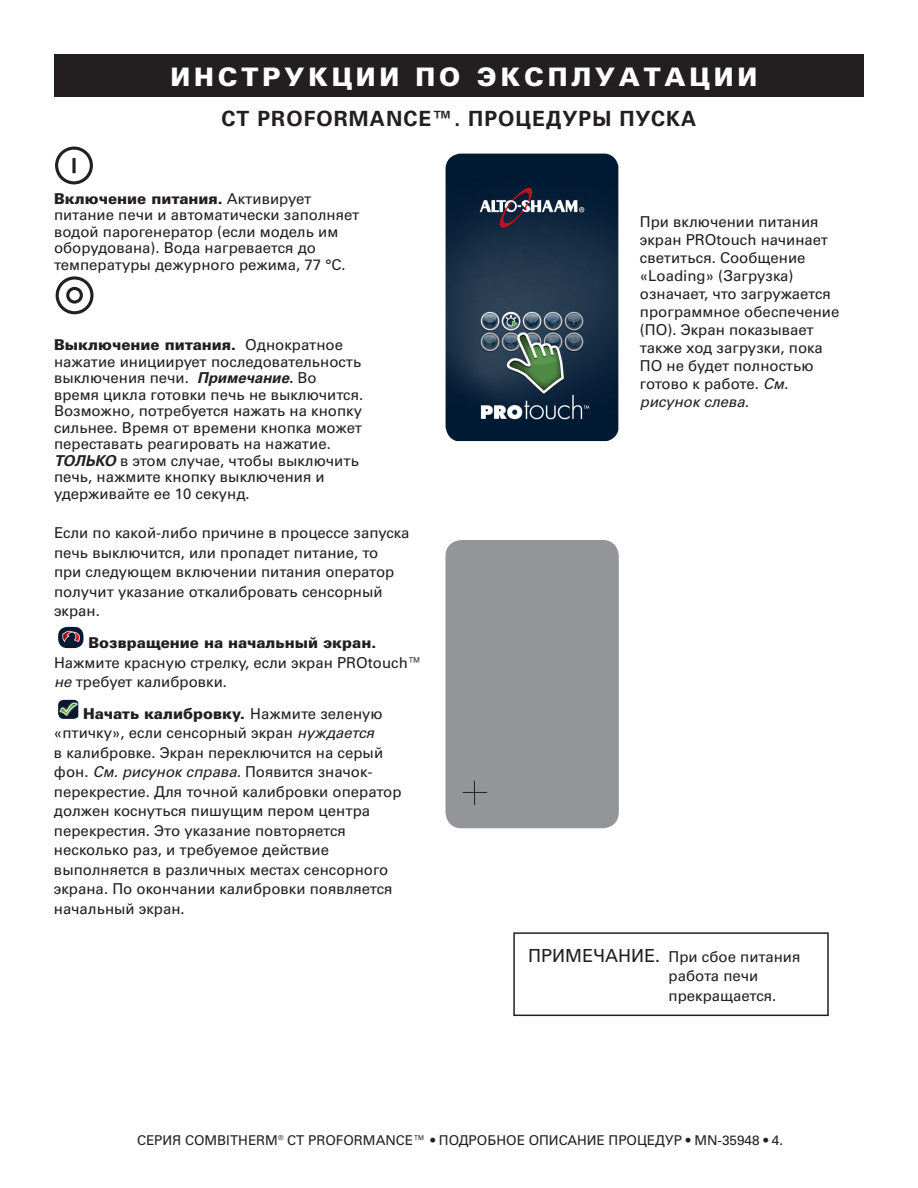
<style>
.page{position:relative;width:918px;height:1188px;background:#fff}
.page>*{position:absolute;margin:0;border:0;box-sizing:border-box;transform-origin:0 0}
.t1{font:900 25.5px "Univers Cyr";letter-spacing:.15em;color:#fff}
.t2{font:700 21px "Univers Cyr";letter-spacing:.05em;color:#231f20}
.t3{font:15px/19.5px "Univers Cyr";color:#231f20}
.t4{font:900 15px "Univers Cyr";color:#231f20}
.t5{font:13.5px "Univers Cyr";color:#231f20}
.s1{font-weight:900}
.s2{font-weight:700;font-style:italic}
.s3{font-style:italic}
.s4{font-size:18px}
</style>
<div class="page">
<div style="left:54px;top:54px;width:810px;height:43px;background:#231f20"></div>
<img style="left:446px;top:154px;width:172px;height:287px">
<img style="left:58px;top:627px;width:25px;height:21px">
<img style="left:58px;top:700px;width:20px;height:19px">
<div style="left:445px;top:540px;width:174px;height:288px;background:#939598;border-radius:16px"></div>
<svg style="left:463px;top:781px;width:24px;height:24px"></svg>
<div style="left:55px;top:147px;width:38px;height:37px;border:3px solid #231f20;border-radius:50%"></div>
<svg style="left:72px;top:158px;width:4px;height:15px"></svg>
<svg style="left:57px;top:278px;width:35px;height:35px"></svg>
<div style="left:56px;top:276px;width:38px;height:38px;border:3px solid #231f20;border-radius:50%"></div>
<svg style="left:68px;top:288px;width:13px;height:14px"></svg>
<div style="left:66px;top:287px;width:17px;height:17px;border:3px solid #231f20;border-radius:50%"></div>
<div style="left:513px;top:932px;width:316px;height:84px;border:2px solid #231f20"></div>
<h1 class="t1" style="left:170px;top:61px;width:588px">ИНСТРУКЦИИ ПО ЭКСПЛУАТАЦИИ</h1>
<h2 class="t2" style="left:222px;top:106px;width:476px">CT PROFORMANCE™. ПРОЦЕДУРЫ ПУСКА</h2>
<p class="t3" style="left:54px;top:190px;width:307px;line-height:16.5px"><span class="s1">Включение питания.</span> Активирует питание печи и автоматически заполняет водой парогенератор (если модель им оборудована). Вода нагревается до температуры дежурного режима, 77 °C.</p>
<p class="t3" style="left:54px;top:336px;width:311px;line-height:16.5px"><span class="s1">Выключение питания.</span> Однократное нажатие инициирует последовательность выключения печи. <span class="s2">Примечание.</span> Во время цикла готовки печь не выключится.<br>Возможно, потребуется нажать на кнопку сильнее. Время от времени кнопка может переставать реагировать на нажатие.<br><span class="s2">ТОЛЬКО</span> в этом случае, чтобы выключить печь, нажмите кнопку выключения и удерживайте ее 10 секунд.</p>
<p class="t3" style="left:54px;top:523px;width:357px">Если по какой-либо причине в процессе запуска печь выключится, или пропадет питание, то при следующем включении питания оператор получит указание откалибровать сенсорный экран.</p>
<p class="t4" style="left:88px;top:634px;width:289px">Возвращение на начальный экран.</p>
<p class="t3" style="left:54px;top:652px;width:370px">Нажмите красную стрелку, если экран PROtouch™ <span class="s3">не</span> требует калибровки.</p>
<p class="t3" style="left:54px;top:704px;width:349px;text-indent:29px"><span class="s1">Начать калибровку.</span> Нажмите зеленую «птичку», если сенсорный экран <span class="s3">нуждается<br></span>в калибровке. Экран переключится на серый фон. <span class="s3">См. рисунок справа.</span> Появится значок&shy;перекрестие. Для точной калибровки оператор должен коснуться пишущим пером центра перекрестия. Это указание повторяется несколько раз, и требуемое действие выполняется в различных местах сенсорного экрана. По окончании калибровки появляется начальный экран.</p>
<p class="t3" style="left:640px;top:212px;width:201px;line-height:18px">При включении питания экран PROtouch начинает светиться. Сообщение «Loading» (Загрузка) означает, что загружается программное обеспечение (ПО). Экран показывает также ход загрузки, пока<br>ПО не будет полностью готово к работе. <span class="s3">См. рисунок слева.</span></p>
<p class="t3" style="left:669px;top:947px;width:133px;text-indent:-140px"><span class="s4">ПРИМЕЧАНИЕ.</span> При сбое питания работа печи прекращается.</p>
<p class="t5" style="left:137px;top:1132px;width:648px">СЕРИЯ COMBITHERM® CT PROFORMANCE™ • ПОДРОБНОЕ ОПИСАНИЕ ПРОЦЕДУР • MN-35948 • 4.</p>
</div>
